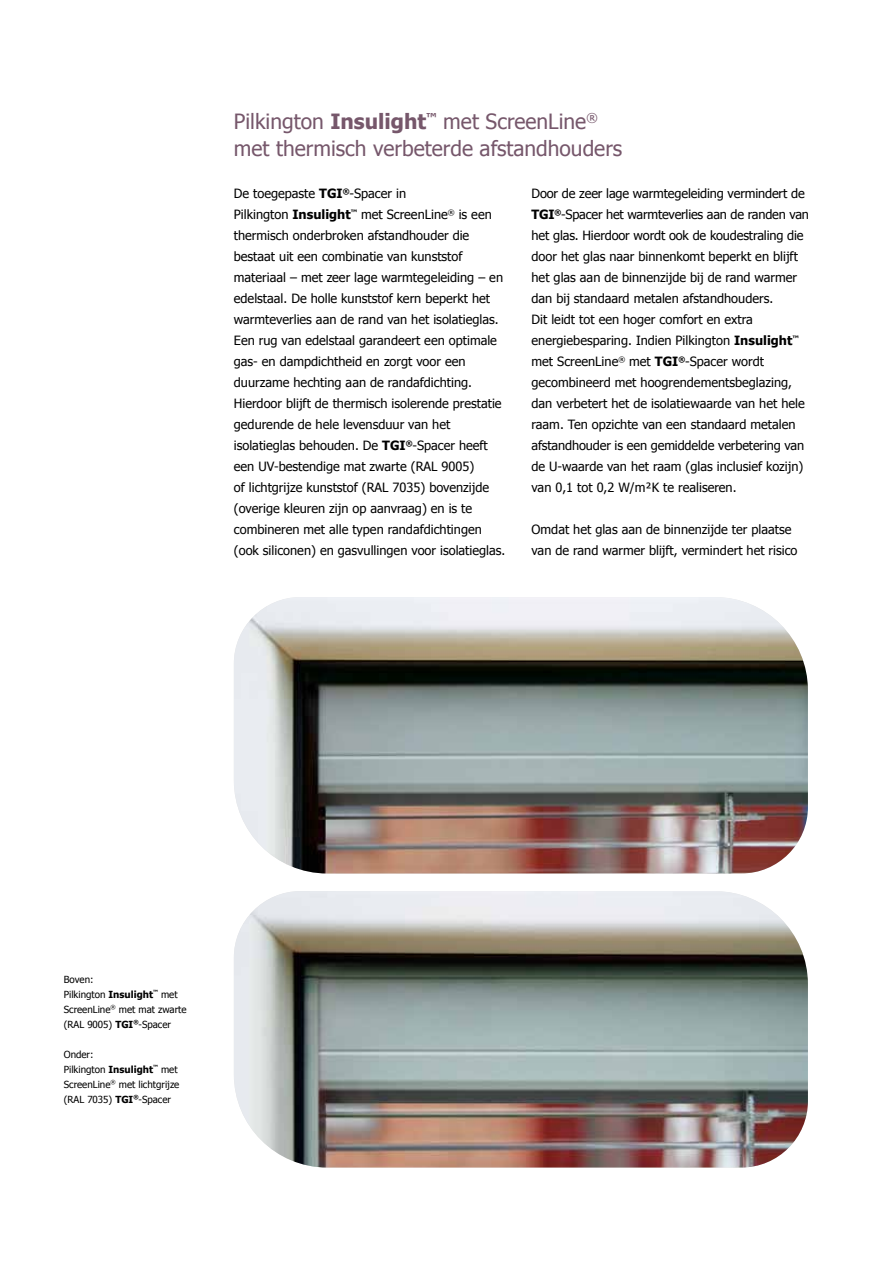
<style>
.page{position:relative;width:893px;height:1263px;background:#fff}
.page>*{position:absolute;margin:0;border:0;box-sizing:border-box;transform-origin:0 0}
.t1{font:21px/27px "Tahoma";color:#76576b}
.t2{font:12.75px/21px "Tahoma";color:#000}
.t3{font:9.75px/15px "Tahoma";color:#000}
.s1{font-weight:700}
</style>
<div class="page">
<img style="left:234px;top:597px;width:574px;height:276px">
<img style="left:234px;top:891px;width:574px;height:276px">
<h1 class="t1" style="left:234px;top:107px;width:390px">Pilkington <span class="s1">Insulight</span><sup>™</sup> met ScreenLine<sup>® </sup>met thermisch verbeterde afstandhouders</h1>
<p class="t2" style="left:234px;top:182px;width:273px">De toegepaste <span class="s1">TGI</span><sup>®</sup>-Spacer in<br>Pilkington <span class="s1">Insulight</span><sup>™</sup> met ScreenLine<sup>®</sup> is een thermisch onderbroken afstandhouder die bestaat uit een combinatie van kunststof materiaal – met zeer lage warmtegeleiding – en edelstaal. De holle kunststof kern beperkt het warmteverlies aan de rand van het isolatieglas.<br>Een rug van edelstaal garandeert een optimale gas- en dampdichtheid en zorgt voor een duurzame hechting aan de randafdichting.<br>Hierdoor blijft de thermisch isolerende prestatie gedurende de hele levensduur van het isolatieglas behouden. De <span class="s1">TGI</span><sup>®</sup>-Spacer heeft een UV-bestendige mat zwarte (RAL 9005)<br>of lichtgrijze kunststof (RAL 7035) bovenzijde (overige kleuren zijn op aanvraag) en is te combineren met alle typen randafdichtingen (ook siliconen) en gasvullingen voor isolatieglas.</p>
<p class="t2" style="left:531px;top:182px;width:279px">Door de zeer lage warmtegeleiding vermindert de <span class="s1">TGI</span><sup>®</sup>-Spacer het warmteverlies aan de randen van het glas. Hierdoor wordt ook de koudestraling die door het glas naar binnenkomt beperkt en blijft het glas aan de binnenzijde bij de rand warmer dan bij standaard metalen afstandhouders.<br>Dit leidt tot een hoger comfort en extra energiebesparing. Indien Pilkington <span class="s1">Insulight</span><sup>™ </sup>met ScreenLine<sup>®</sup> met <span class="s1">TGI</span><sup>®</sup>-Spacer wordt gecombineerd met hoogrendementsbeglazing, dan verbetert het de isolatiewaarde van het hele raam. Ten opzichte van een standaard metalen afstandhouder is een gemiddelde verbetering van de U-waarde van het raam (glas inclusief kozijn) van 0,1 tot 0,2 W/m²K te realiseren.</p>
<p class="t2" style="left:532px;top:518px;width:268px">Omdat het glas aan de binnenzijde ter plaatse van de rand warmer blijft, vermindert het risico</p>
<p class="t3" style="left:64px;top:971px;width:124px">Boven:<br>Pilkington <span class="s1">Insulight</span><sup>™</sup> met<br>ScreenLine<sup>®</sup> met mat zwarte (RAL 9005) <span class="s1">TGI</span><sup>®</sup>-Spacer</p>
<p class="t3" style="left:64px;top:1046px;width:117px">Onder:<br>Pilkington <span class="s1">Insulight</span><sup>™</sup> met<br>ScreenLine<sup>®</sup> met lichtgrijze (RAL 7035) <span class="s1">TGI</span><sup>®</sup>-Spacer</p>
</div>
